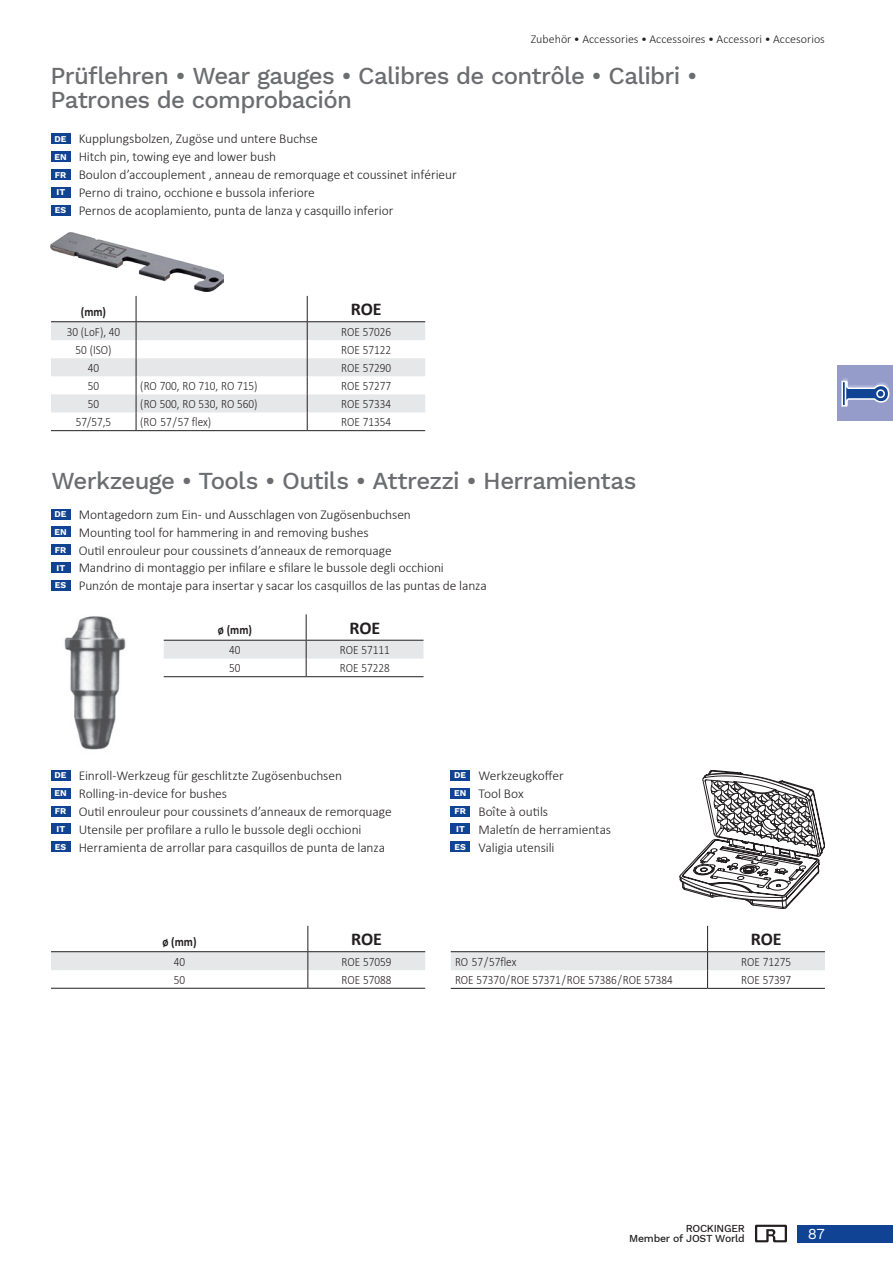
<style>
.page{position:relative;width:893px;height:1263px;background:#fff}
.page>*{position:absolute;margin:0;border:0;box-sizing:border-box;transform-origin:0 0}
.t1{font:500 24px/24px "Work Sans";letter-spacing:-.03em;color:#6c6d70}
.t2{font:700 18px "Calibri";letter-spacing:-.005em;color:#231f20}
.t3{font:15px "Work Sans";color:#fff}
.t4{font:300 13.5px/17.9px "Calibri";letter-spacing:-.005em;color:#231f20}
.t5{font:300 12.75px "Calibri";color:#231f20;scale:.88 1}
.t6{font:700 12.75px "Calibri";color:#231f20;scale:.88 1}
.t7{font:300 12px "Calibri";letter-spacing:.005em;color:#231f20}
.t8{font:500 10.5px/10.5px "Work Sans";letter-spacing:-.025em;color:#231f20;text-align:right}
.t9{font:700 8.85px/17.9px "Work Sans";color:#fff}
</style>
<div class="page">
<div style="left:838px;top:366px;width:55px;height:55px;background:#959cca"></div>
<svg style="left:841px;top:378px;width:48px;height:29px"></svg>
<div style="left:798px;top:1225px;width:95px;height:17px;background:#114394"></div>
<svg style="left:755px;top:1225px;width:32px;height:17px"></svg>
<img style="left:64px;top:616px;width:62px;height:134px">
<svg style="left:164px;top:614px;width:259px;height:62px"></svg>
<hr style="left:164px;top:640px;width:142px;height:1px;background:#231f20">
<hr style="left:306px;top:640px;width:117px;height:1px;background:#231f20">
<hr style="left:164px;top:676px;width:142px;height:1px;background:#231f20">
<hr style="left:306px;top:676px;width:117px;height:1px;background:#231f20">
<svg style="left:680px;top:770px;width:145px;height:139px"></svg>
<svg style="left:51px;top:926px;width:374px;height:62px"></svg>
<hr style="left:51px;top:951px;width:257px;height:1px;background:#231f20">
<hr style="left:308px;top:951px;width:117px;height:1px;background:#231f20">
<hr style="left:51px;top:988px;width:257px;height:1px;background:#231f20">
<hr style="left:308px;top:988px;width:117px;height:1px;background:#231f20">
<svg style="left:451px;top:926px;width:374px;height:62px"></svg>
<hr style="left:451px;top:951px;width:257px;height:1px;background:#231f20">
<hr style="left:708px;top:951px;width:117px;height:1px;background:#231f20">
<hr style="left:451px;top:988px;width:257px;height:1px;background:#231f20">
<hr style="left:708px;top:988px;width:117px;height:1px;background:#231f20">
<svg style="left:51px;top:296px;width:374px;height:134px"></svg>
<hr style="left:51px;top:321px;width:85px;height:1px;background:#231f20">
<hr style="left:136px;top:321px;width:171px;height:1px;background:#231f20">
<hr style="left:307px;top:321px;width:118px;height:1px;background:#231f20">
<hr style="left:51px;top:430px;width:85px;height:1px;background:#231f20">
<hr style="left:136px;top:430px;width:171px;height:1px;background:#231f20">
<hr style="left:307px;top:430px;width:118px;height:1px;background:#231f20">
<div style="left:51px;top:133px;width:19px;height:11px;background:#114394"></div>
<div style="left:51px;top:151px;width:19px;height:11px;background:#114394"></div>
<div style="left:51px;top:205px;width:19px;height:11px;background:#114394"></div>
<div style="left:51px;top:169px;width:19px;height:11px;background:#114394"></div>
<div style="left:51px;top:187px;width:19px;height:11px;background:#114394"></div>
<div style="left:51px;top:509px;width:19px;height:11px;background:#114394"></div>
<div style="left:51px;top:527px;width:19px;height:10px;background:#114394"></div>
<div style="left:51px;top:580px;width:19px;height:11px;background:#114394"></div>
<div style="left:51px;top:544px;width:19px;height:11px;background:#114394"></div>
<div style="left:51px;top:562px;width:19px;height:11px;background:#114394"></div>
<div style="left:51px;top:770px;width:19px;height:11px;background:#114394"></div>
<div style="left:51px;top:788px;width:19px;height:11px;background:#114394"></div>
<div style="left:51px;top:841px;width:19px;height:11px;background:#114394"></div>
<div style="left:51px;top:806px;width:19px;height:10px;background:#114394"></div>
<div style="left:51px;top:823px;width:19px;height:11px;background:#114394"></div>
<div style="left:451px;top:770px;width:19px;height:11px;background:#114394"></div>
<div style="left:451px;top:788px;width:19px;height:11px;background:#114394"></div>
<div style="left:451px;top:841px;width:19px;height:11px;background:#114394"></div>
<div style="left:451px;top:806px;width:19px;height:10px;background:#114394"></div>
<div style="left:451px;top:823px;width:19px;height:11px;background:#114394"></div>
<img style="left:50px;top:233px;width:174px;height:59px">
<p class="t7" style="left:531px;top:32px;width:296px">Zubehör • Accessories • Accessoires • Accessori • Accesorios</p>
<h1 class="t1" style="left:50px;top:63px;width:648px">Prüflehren • Wear gauges • Calibres de contrôle • Calibri •<br>Patrones de comprobación</h1>
<p class="t9" style="left:54px;top:130px;width:14px">DE<br>EN</p>
<p class="t9" style="left:55px;top:166px;width:13px">FR<br>IT</p>
<p class="t9" style="left:55px;top:201px;width:13px">ES</p>
<p class="t4" style="left:79px;top:130px;width:380px">Kupplungsbolzen, Zugöse und untere Buchse<br>Hitch pin, towing eye and lower bush<br>Boulon d’accouplement , anneau de remorquage et coussinet inférieur Perno di traino, occhione e bussola inferiore<br>Pernos de acoplamiento, punta de lanza y casquillo inferior</p>
<p class="t6" style="left:81px;top:303px;width:30px">(mm)</p>
<h2 class="t2" style="left:351px;top:297px;width:32px">ROE</h2>
<p class="t5" style="left:67px;top:324px;width:62px">30 (LoF), 40</p>
<p class="t5" style="left:341px;top:324px;width:58px">ROE 57026</p>
<p class="t5" style="left:76px;top:342px;width:42px">50 (ISO)</p>
<p class="t5" style="left:341px;top:342px;width:58px">ROE 57122</p>
<p class="t5" style="left:88px;top:360px;width:14px">40</p>
<p class="t5" style="left:341px;top:360px;width:58px">ROE 57290</p>
<p class="t5" style="left:88px;top:378px;width:14px">50</p>
<p class="t5" style="left:140px;top:378px;width:135px">(RO 700, RO 710, RO 715)</p>
<p class="t5" style="left:341px;top:378px;width:58px">ROE 57277</p>
<p class="t5" style="left:88px;top:396px;width:14px">50</p>
<p class="t5" style="left:140px;top:396px;width:135px">(RO 500, RO 530, RO 560)</p>
<p class="t5" style="left:341px;top:396px;width:58px">ROE 57334</p>
<p class="t5" style="left:76px;top:414px;width:42px">57/57,5</p>
<p class="t5" style="left:140px;top:414px;width:82px">(RO 57 / 57 flex)</p>
<p class="t5" style="left:341px;top:414px;width:58px">ROE 71354</p>
<h1 class="t1" style="left:52px;top:468px;width:586px">Werkzeuge • Tools • Outils • Attrezzi • Herramientas</h1>
<p class="t9" style="left:54px;top:506px;width:14px">DE<br>EN</p>
<p class="t9" style="left:55px;top:541px;width:13px">FR<br>IT</p>
<p class="t9" style="left:55px;top:576px;width:13px">ES</p>
<p class="t4" style="left:79px;top:505px;width:410px">Montagedorn zum Ein- und Ausschlagen von Zugösenbuchsen<br>Mounting tool for hammering in and removing bushes<br>Outil enrouleur pour coussinets d’anneaux de remorquage<br>Mandrino di montaggio per infilare e sfilare le bussole degli occhioni<br>Punzón de montaje para insertar y sacar los casquillos de las puntas de lanza</p>
<p class="t6" style="left:218px;top:621px;width:40px">ø (mm)</p>
<h2 class="t2" style="left:349px;top:615px;width:32px">ROE</h2>
<p class="t5" style="left:229px;top:642px;width:14px">40</p>
<p class="t5" style="left:340px;top:642px;width:58px">ROE 57111</p>
<p class="t5" style="left:229px;top:660px;width:14px">50</p>
<p class="t5" style="left:340px;top:660px;width:58px">ROE 57228</p>
<p class="t9" style="left:54px;top:767px;width:14px">DE<br>EN</p>
<p class="t9" style="left:55px;top:802px;width:13px">FR<br>IT</p>
<p class="t9" style="left:55px;top:837px;width:13px">ES</p>
<p class="t4" style="left:79px;top:766px;width:315px">Einroll-Werkzeug für geschlitzte Zugösenbuchsen Rolling-in-device for bushes<br>Outil enrouleur pour coussinets d’anneaux de remorquage Utensile per profilare a rullo le bussole degli occhioni Herramienta de arrollar para casquillos de punta de lanza</p>
<p class="t9" style="left:454px;top:767px;width:14px">DE<br>EN</p>
<p class="t9" style="left:454px;top:802px;width:13px">FR<br>IT</p>
<p class="t9" style="left:455px;top:837px;width:13px">ES</p>
<p class="t4" style="left:478px;top:766px;width:134px">Werkzeugkoffer<br>Tool Box<br>Boîte à outils<br>Maletín de herramientas<br>Valigia utensili</p>
<p class="t6" style="left:162px;top:932px;width:40px">ø (mm)</p>
<h2 class="t2" style="left:351px;top:927px;width:32px">ROE</h2>
<p class="t5" style="left:174px;top:954px;width:14px">40</p>
<p class="t5" style="left:342px;top:954px;width:58px">ROE 57059</p>
<p class="t5" style="left:174px;top:972px;width:14px">50</p>
<p class="t5" style="left:342px;top:972px;width:58px">ROE 57088</p>
<h2 class="t2" style="left:751px;top:927px;width:32px">ROE</h2>
<p class="t5" style="left:455px;top:954px;width:71px">RO 57 / 57flex</p>
<p class="t5" style="left:741px;top:954px;width:58px">ROE 71275</p>
<p class="t5" style="left:455px;top:972px;width:249px">ROE 57370 / ROE 57371 / ROE 57386 / ROE 57384</p>
<p class="t5" style="left:741px;top:972px;width:58px">ROE 57397</p>
<p class="t8" style="left:629px;top:1222px;width:117px">ROCKINGER<br>Member of JOST World</p>
<p class="t3" style="left:808px;top:1222px;width:19px">87</p>
</div>
